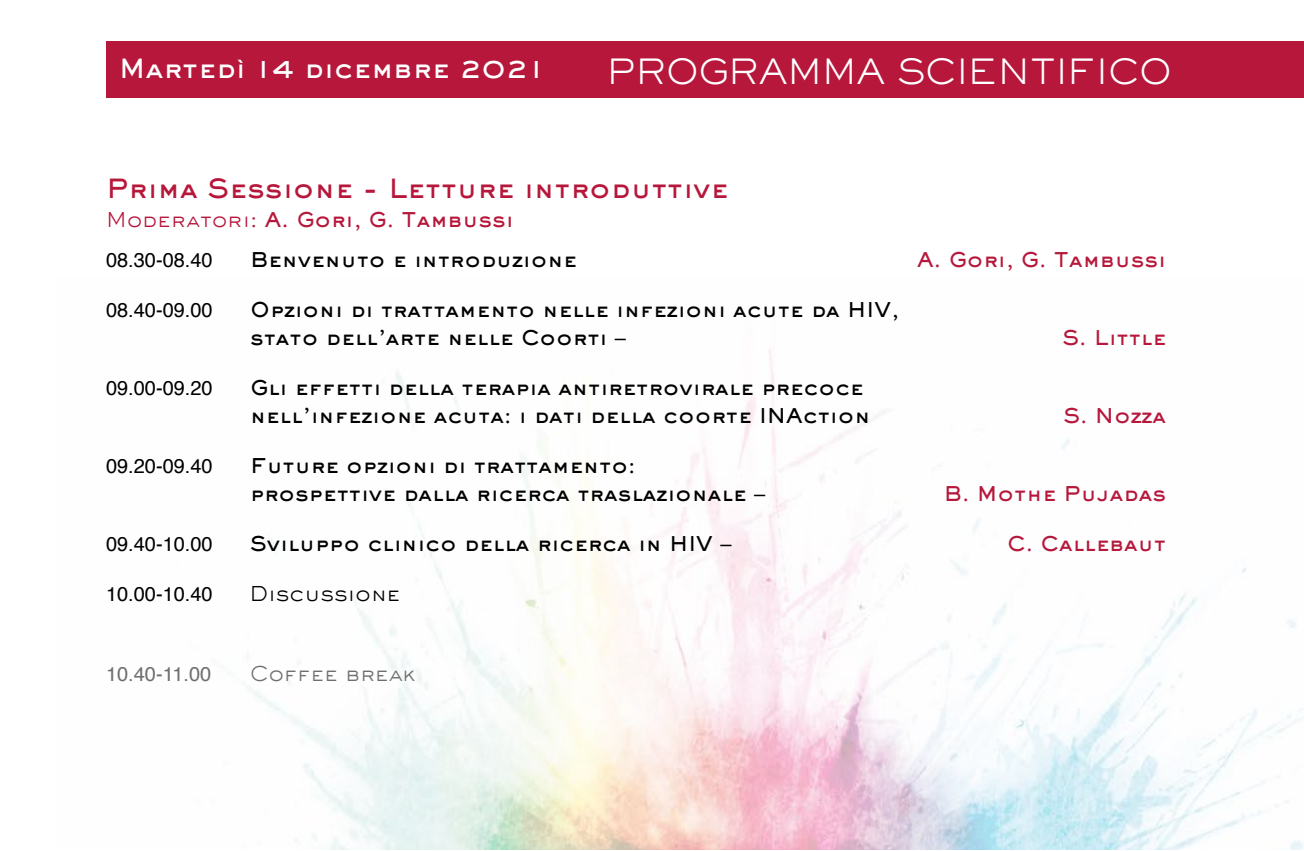
<style>
.page{position:relative;width:1304px;height:851px;background:#fff}
.page>*{position:absolute;margin:0;border:0;box-sizing:border-box;transform-origin:0 0}
.t1{font:34px "Sackers Gothic Light AT";letter-spacing:-.01em;color:#fff}
.t2{font:800 26px "Sackers Gothic Std";color:#b6173b}
.t3{font:800 26px "Sackers Gothic Std";color:#fff}
.t4{font:800 20px/28px "Sackers Gothic Std";color:#000}
.t5{font:800 20px "Sackers Gothic Std";color:#b6173b}
.t6{font:20px "Helvetica";color:#000}
.t7{font:20px "Sackers Gothic Light AT";color:#000}
.t8{font:20px "Helvetica";color:#706f6f}
.t9{font:20px "Sackers Gothic Light AT";color:#706f6f}
.s1{font-family:"Sackers Gothic Light AT";font-weight:400}
</style>
<div class="page">
<img style="left:249px;top:350px;width:1055px;height:499px">
<div style="left:106px;top:41px;width:1198px;height:57px;background:#b6173b"></div>
<h2 class="t3" style="left:119px;top:51px;width:427px">Martedì 14 dicembre 2021</h2>
<h1 class="t1" style="left:607px;top:48px;width:566px">PROGRAMMA SCIENTIFICO</h1>
<h2 class="t2" style="left:106px;top:171px;width:624px">Prima Sessione - Letture introduttive</h2>
<p class="t5" style="left:106px;top:206px;width:409px"><span class="s1">Moderatori:</span> A. Gori, G. Tambussi</p>
<p class="t6" style="left:106px;top:244px;width:108px">08.30-08.40</p>
<p class="t4" style="left:250px;top:244px;width:328px">Benvenuto e introduzione</p>
<p class="t5" style="left:917px;top:246px;width:250px">A. Gori, G. Tambussi</p>
<p class="t6" style="left:106px;top:294px;width:108px">08.40-09.00</p>
<p class="t4" style="left:250px;top:294px;width:650px">Opzioni di trattamento nelle infezioni acute da HIV, stato dell’arte nelle Coorti <span class="s1">–</span></p>
<p class="t5" style="left:1062px;top:324px;width:105px">S. Little</p>
<p class="t6" style="left:106px;top:372px;width:108px">09.00-09.20</p>
<p class="t4" style="left:250px;top:372px;width:622px">Gli effetti della terapia antiretrovirale precoce nell’infezione acuta: i dati della coorte INAction</p>
<p class="t6" style="left:106px;top:450px;width:108px">09.20-09.40</p>
<p class="t4" style="left:250px;top:450px;width:513px">Future opzioni di trattamento: prospettive dalla ricerca traslazionale <span class="s1">–</span></p>
<p class="t5" style="left:1063px;top:402px;width:104px">S. Nozza</p>
<p class="t5" style="left:944px;top:480px;width:224px">B. Mothe Pujadas</p>
<p class="t6" style="left:106px;top:528px;width:108px">09.40-10.00</p>
<p class="t4" style="left:250px;top:528px;width:479px">Sviluppo clinico della ricerca in HIV <span class="s1">–</span></p>
<p class="t5" style="left:1007px;top:530px;width:160px">C. Callebaut</p>
<p class="t6" style="left:106px;top:578px;width:108px">10.00-10.40</p>
<p class="t7" style="left:250px;top:580px;width:152px">Discussione</p>
<p class="t8" style="left:106px;top:658px;width:107px">10.40-11.00</p>
<p class="t9" style="left:250px;top:660px;width:168px">Coffee break</p>
</div>
